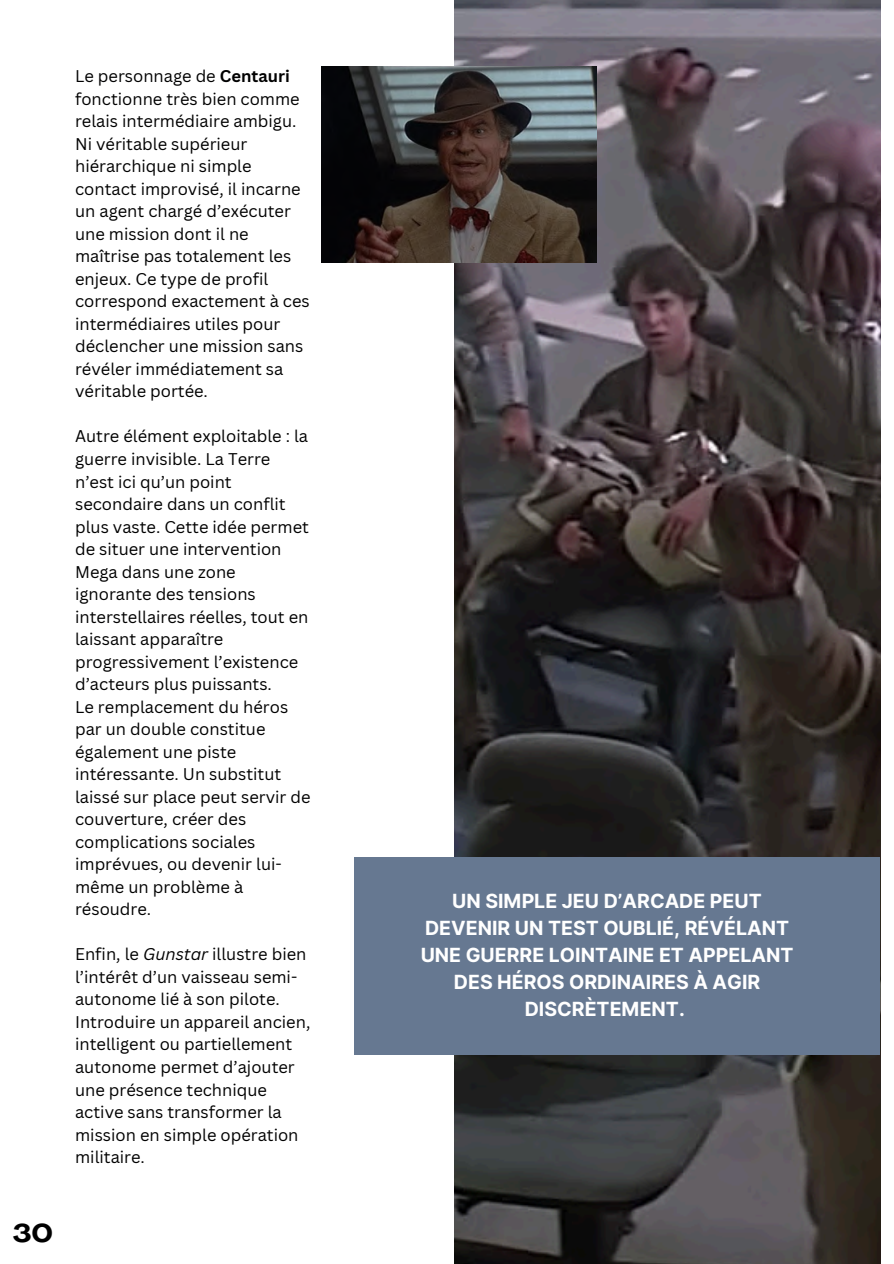
<style>
.page{position:relative;width:894px;height:1264px;background:#fff}
.page>*{position:absolute;margin:0;border:0;box-sizing:border-box;transform-origin:0 0}
.t1{font:700 expanded 25.5px "Agrandir";color:#000}
.t2{font:700 19.5px/27px "Inter";color:#fff;text-align:center}
.t3{font:16.5px/22.5px "Canva Sans";color:#000001}
.s1{font-weight:700}
.s2{font-style:italic}
</style>
<div class="page">
<img style="left:454px;top:0;width:425px;height:1263px">
<div style="left:354px;top:857px;width:525px;height:197px;background:#667891"></div>
<img style="left:321px;top:67px;width:275px;height:196px">
<p class="t3" style="left:75px;top:64px;width:236px">Le personnage de <span class="s1">Centauri </span>fonctionne très bien comme relais intermédiaire ambigu.<br>Ni véritable supérieur hiérarchique ni simple contact improvisé, il incarne un agent chargé d’exécuter une mission dont il ne maîtrise pas totalement les enjeux. Ce type de profil correspond exactement à ces intermédiaires utiles pour déclencher une mission sans révéler immédiatement sa véritable portée.</p>
<p class="t3" style="left:75px;top:425px;width:237px">Autre élément exploitable : la guerre invisible. La Terre n’est ici qu’un point secondaire dans un conflit plus vaste. Cette idée permet de situer une intervention<br>Mega dans une zone ignorante des tensions interstellaires réelles, tout en laissant apparaître progressivement l’existence d’acteurs plus puissants.<br>Le remplacement du héros par un double constitue également une piste intéressante. Un substitut laissé sur place peut servir de couverture, créer des complications sociales imprévues, ou devenir lui&shy;même un problème à résoudre.</p>
<p class="t3" style="left:75px;top:942px;width:237px">Enfin, le <span class="s2">Gunstar</span> illustre bien l’intérêt d’un vaisseau semi&shy;autonome lié à son pilote.<br>Introduire un appareil ancien, intelligent ou partiellement autonome permet d’ajouter une présence technique active sans transformer la mission en simple opération militaire.</p>
<h1 class="t1" style="left:13px;top:1222px;width:42px">30</h1>
<p class="t2" style="left:420px;top:886px;width:374px">UN SIMPLE JEU D’ARCADE PEUT<br>DEVENIR UN TEST OUBLIÉ, RÉVÉLANT<br>UNE GUERRE LOINTAINE ET APPELANT<br>DES HÉROS ORDINAIRES À AGIR<br>DISCRÈTEMENT.</p>
</div>
